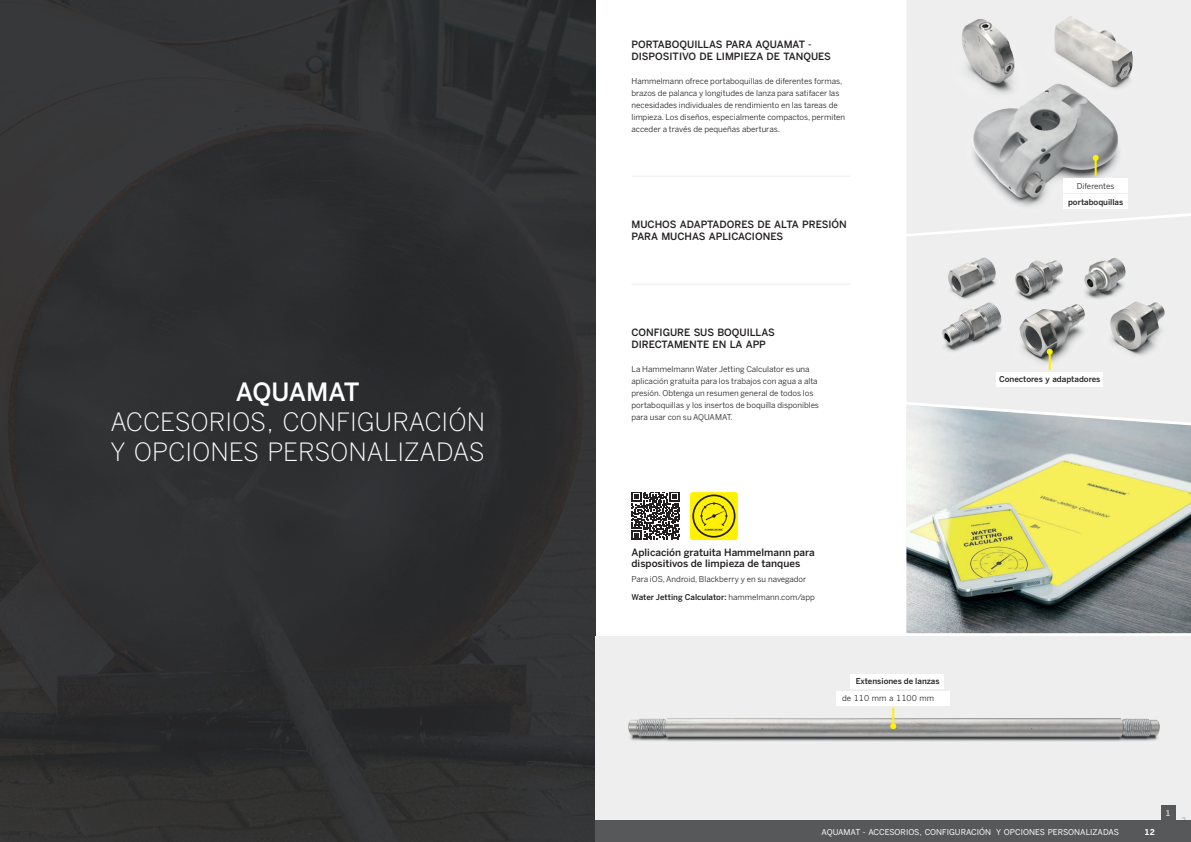
<style>
.page{position:relative;width:1191px;height:842px;background:#fff}
.page>*{position:absolute;margin:0;border:0;box-sizing:border-box;transform-origin:0 0}
.t1{font:300 25px/30px "Benton Sans";color:#fff}
.t2{font:500 25px "Benton Sans";letter-spacing:-.015em;color:#fff}
.Aufzählung{font:500 10px/12px "Benton Sans";color:#231f20}
.Bodytext{font:500 10px/11px "Benton Sans";color:#231f20}
.Aufzählung_Überschri{font:8px/12px "Benton Sans";color:#231f20}
.Aufzählung_Überschri-2{font:500 8px "Benton Sans";color:#231f20}
.t3{font:8px "Benton Sans";color:#fff}
.Bodytext-2{font:500 8px "Benton Sans";color:#231f20}
.Bodytext-3{font:8px "Benton Sans";color:#231f20}
.t4{font:700 8px "Benton Sans";color:#c1c2c4}
.t5{font:700 8px "Benton Sans";color:#fff}
.t6{font:500 6px/7.2px "Benton Sans";color:#231f20;text-align:center}
.s1{font-weight:400}
</style>
<div class="page">
<div style="left:0;top:0;width:595px;height:842px;background:#2e2f31"></div>
<img style="left:595px;top:636px;width:596px;height:184px">
<img style="left:906px;top:423px;width:285px;height:210px">
<img style="left:907px;top:0;width:284px;height:216px">
<img style="left:906px;top:216px;width:285px;height:207px">
<svg style="left:890px;top:708px;width:6px;height:21px"></svg>
<div style="left:836px;top:691px;width:114px;height:14px;background:#fff"></div>
<div style="left:850px;top:674px;width:93px;height:14px;background:#fff"></div>
<svg style="left:1092px;top:155px;width:6px;height:21px"></svg>
<div style="left:1063px;top:179px;width:65px;height:14px;background:#fff"></div>
<div style="left:1063px;top:194px;width:65px;height:15px;background:#fff"></div>
<hr style="left:631px;top:176px;width:219px;height:1px;background:#eeeeef">
<hr style="left:631px;top:284px;width:219px;height:1px;background:#eeeeef">
<svg style="left:1046px;top:349px;width:6px;height:21px"></svg>
<div style="left:996px;top:372px;width:107px;height:14px;background:#fff"></div>
<svg style="left:690px;top:492px;width:48px;height:48px"></svg>
<div style="left:692px;top:494px;width:43px;height:44px;border:2px solid #231f20;border-radius:50%"></div>
<svg style="left:700px;top:502px;width:28px;height:29px"></svg>
<svg style="left:631px;top:492px;width:48px;height:48px"></svg>
<div style="left:1176px;top:813px;width:15px;height:29px;background:#eeeeef"></div>
<div style="left:1161px;top:806px;width:14px;height:36px;background:#57585a"></div>
<div style="left:595px;top:820px;width:596px;height:22px;background:#57585a"></div>
<p class="t2" style="left:236px;top:377px;width:125px">AQUAMAT</p>
<p class="t1" style="left:110px;top:406px;width:376px">ACCESORIOS, CONFIGURACIÓN<br>Y OPCIONES PERSONALIZADAS</p>
<p class="Aufzählung" style="left:631px;top:38px;width:201px">PORTABOQUILLAS PARA AQUAMAT -<br>DISPOSITIVO DE LIMPIEZA DE TANQUES</p>
<p class="Aufzählung_Überschri" style="left:631px;top:75px;width:215px">Hammelmann ofrece portaboquillas de diferentes formas, brazos de palanca y longitudes de lanza para satifacer las necesidades individuales de rendimiento en las tareas de limpieza. Los diseños, especialmente compactos, permiten acceder a través de pequeñas aberturas.</p>
<p class="Aufzählung" style="left:631px;top:218px;width:217px">MUCHOS ADAPTADORES DE ALTA PRESIÓN<br>PARA MUCHAS APLICACIONES</p>
<p class="Aufzählung" style="left:631px;top:326px;width:145px">CONFIGURE SUS BOQUILLAS<br>DIRECTAMENTE EN LA APP</p>
<p class="Aufzählung_Überschri" style="left:631px;top:363px;width:189px">La Hammelmann Water Jetting Calculator es una aplicación gratuita para los trabajos con agua a alta presión. Obtenga un resumen general de todos los portaboquillas y los insertos de boquilla disponibles para usar con su AQUAMAT.</p>
<p class="Aufzählung_Überschri" style="left:1076px;top:180px;width:39px">Diferentes</p>
<p class="Aufzählung_Überschri-2" style="left:1068px;top:197px;width:57px">portaboquillas</p>
<p class="Aufzählung_Überschri-2" style="left:999px;top:375px;width:103px">Conectores y adaptadores</p>
<p class="t6" style="left:695px;top:542px;width:40px">Water Jetting<br>Calculator</p>
<p class="Bodytext-2" style="left:631px;top:592px;width:185px">Water Jetting Calculator: <span class="s1">hammelmann.com/app</span></p>
<p class="Bodytext" style="left:631px;top:546px;width:185px">Aplicación gratuita Hammelmann para dispositivos de limpieza de tanques</p>
<p class="Bodytext-3" style="left:631px;top:575px;width:176px">Para iOS, Android, Blackberry y en su navegador</p>
<p class="Aufzählung_Überschri-2" style="left:855px;top:677px;width:85px">Extensiones de lanzas</p>
<p class="Aufzählung_Überschri" style="left:842px;top:692px;width:94px">de 110 mm a 1100 mm</p>
<p class="t3" style="left:821px;top:827px;width:299px">AQUAMAT - ACCESORIOS, CONFIGURACIÓN Y OPCIONES PERSONALIZADAS</p>
<p class="t5" style="left:1144px;top:827px;width:12px">12</p>
<p class="t4" style="left:1165px;top:808px;width:7px">1</p>
<p class="t4" style="left:1181px;top:815px;width:7px">2</p>
</div>
